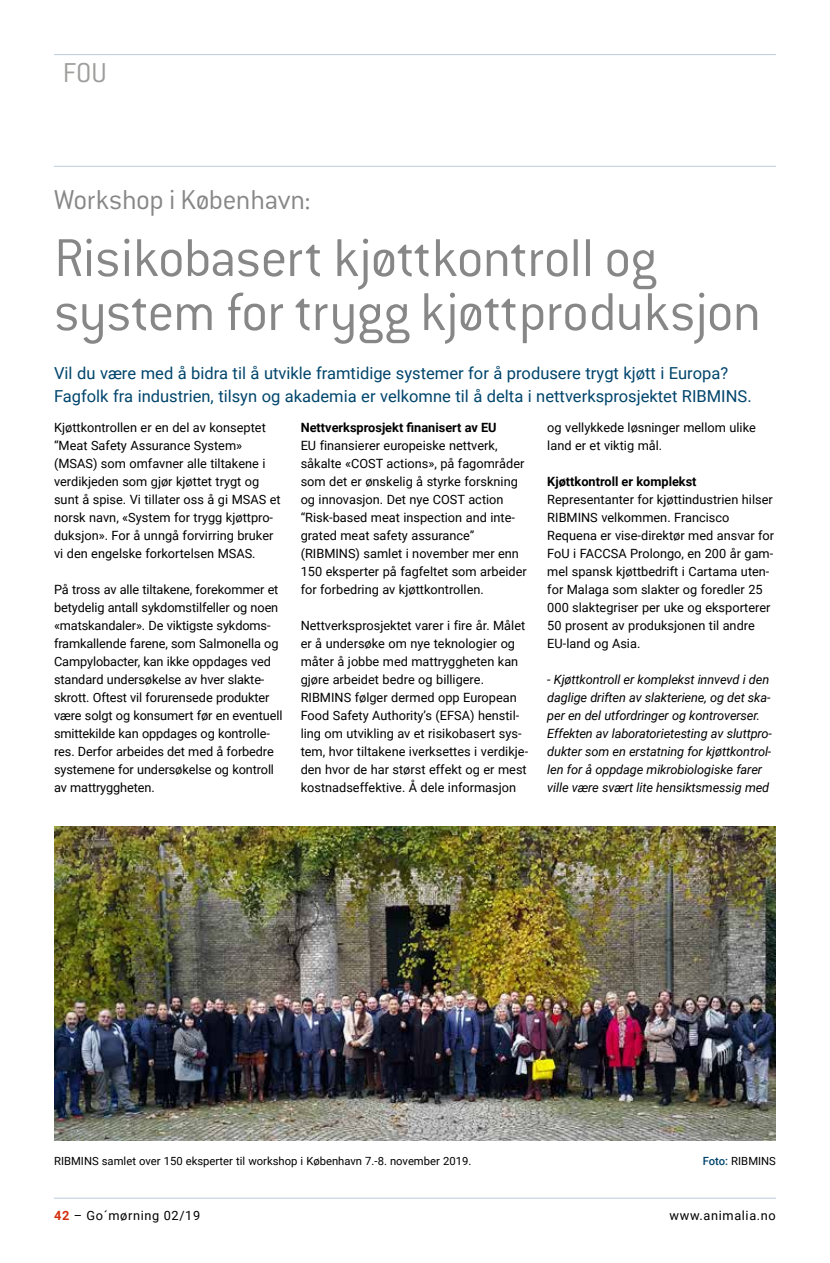
<style>
.page{position:relative;width:830px;height:1263px;background:#fff}
.page>*{position:absolute;margin:0;border:0;box-sizing:border-box;transform-origin:0 0}
.t1{font:58.5px/54px "Conduit ITC Light";letter-spacing:-.015em;color:#878787}
.t2{font:30px "Conduit ITC Light";letter-spacing:-.015em;color:#878787}
.t3{font:30px "Conduit ITC Light";color:#9d9d9c}
.t4{font:16.5px/23.2px "Roboto";color:#00456c}
.t5{font:12.75px/18px "Roboto";color:#000}
.t6{font:italic 12.75px/18px "Roboto";letter-spacing:-.01em;color:#000}
.t7{font:700 12.75px "Roboto";color:#000}
.t8{font:12.75px "Roboto";letter-spacing:.05em;color:#000}
.t9{font:11.25px "Roboto";color:#000}
.s1{font-weight:500;color:#00456c}
.s2{font-weight:700;color:#d4300f}
</style>
<div class="page">
<hr style="left:54px;top:1197px;width:721px;height:2px;background:#c2d1e1">
<hr style="left:54px;top:166px;width:721px;height:1px;background:#c2d1e1">
<hr style="left:54px;top:54px;width:721px;height:1px;background:#c2d1e1">
<img style="left:54px;top:826px;width:721px;height:314px">
<h2 class="t3" style="left:63px;top:55px;width:46px">FOU</h2>
<h2 class="t2" style="left:54px;top:182px;width:258px">Workshop i København:</h2>
<h1 class="t1" style="left:54px;top:229px;width:708px">Risikobasert kjøttkontroll og system for trygg kjøttproduksjon</h1>
<p class="t4" style="left:54px;top:361px;width:698px">Vil du være med å bidra til å utvikle framtidige systemer for å produsere trygt kjøtt i Europa?<br>Fagfolk fra industrien, tilsyn og akademia er velkomne til å delta i nettverksprosjektet RIBMINS.</p>
<p class="t5" style="left:54px;top:418px;width:228px">Kjøttkontrollen er en del av konseptet “Meat Safety Assurance System» (MSAS) som omfavner alle tiltakene i verdikjeden som gjør kjøttet trygt og sunt å spise. Vi tillater oss å gi MSAS et norsk navn, «System for trygg kjøttpro&shy;duksjon». For å unngå forvirring bruker vi den engelske forkortelsen MSAS.</p>
<p class="t5" style="left:54px;top:580px;width:230px">På tross av alle tiltakene, forekommer et betydelig antall sykdomstilfeller og noen «matskandaler». De viktigste sykdoms&shy;framkallende farene, som Salmonella og Campylobacter, kan ikke oppdages ved standard undersøkelse av hver slakte&shy;skrott. Oftest vil forurensede produkter være solgt og konsumert før en eventuell smittekilde kan oppdages og kontrolle&shy;res. Derfor arbeides det med å forbedre systemene for undersøkelse og kontroll av mattryggheten.</p>
<p class="t7" style="left:300px;top:419px;width:197px">Nettverksprosjekt finanisert av EU</p>
<p class="t5" style="left:300px;top:436px;width:227px">EU finansierer europeiske nettverk, såkalte «COST actions», på fagområder som det er ønskelig å styrke forskning og innovasjon. Det nye COST action “Risk-based meat inspection and inte&shy;grated meat safety assurance” (RIBMINS) samlet i november mer enn 150 eksperter på fagfeltet som arbeider for forbedring av kjøttkontrollen.</p>
<p class="t5" style="left:300px;top:616px;width:229px">Nettverksprosjektet varer i fire år. Målet er å undersøke om nye teknologier og måter å jobbe med mattryggheten kan gjøre arbeidet bedre og billigere.<br>RIBMINS følger dermed opp European Food Safety Authority’s (EFSA) henstil&shy;ling om utvikling av et risikobasert sys&shy;tem, hvor tiltakene iverksettes i verdikje&shy;den hvor de har størst effekt og er mest kostnadseffektive. Å dele informasjon</p>
<p class="t5" style="left:547px;top:418px;width:210px">og vellykkede løsninger mellom ulike land er et viktig mål.</p>
<p class="t7" style="left:547px;top:473px;width:151px">Kjøttkontroll er komplekst</p>
<p class="t5" style="left:547px;top:490px;width:228px">Representanter for kjøttindustrien hilser RIBMINS velkommen. Francisco Requena er vise-direktør med ansvar for FoU i FACCSA Prolongo, en 200 år gam&shy;mel spansk kjøttbedrift i Cartama uten&shy;for Malaga som slakter og foredler 25<br>000 slaktegriser per uke og eksporterer 50 prosent av produksjonen til andre EU-land og Asia.</p>
<p class="t6" style="left:547px;top:670px;width:226px">- Kjøttkontroll er komplekst innvevd i den daglige driften av slakteriene, og det ska&shy;per en del utfordringer og kontroverser.<br>Effekten av laboratorietesting av sluttpro&shy;dukter som en erstatning for kjøttkontrol&shy;len for å oppdage mikrobiologiske farer ville være svært lite hensiktsmessig med</p>
<p class="t9" style="left:54px;top:1153px;width:418px">RIBMINS samlet over 150 eksperter til workshop i København 7.-8. november 2019.</p>
<p class="t9" style="left:702px;top:1153px;width:75px"><span class="s1">Foto:</span> RIBMINS</p>
<p class="t8" style="left:54px;top:1206px;width:148px"><span class="s2">42</span> – Go´mørning 02/19</p>
<p class="t8" style="left:669px;top:1207px;width:108px">www.animalia.no</p>
</div>
